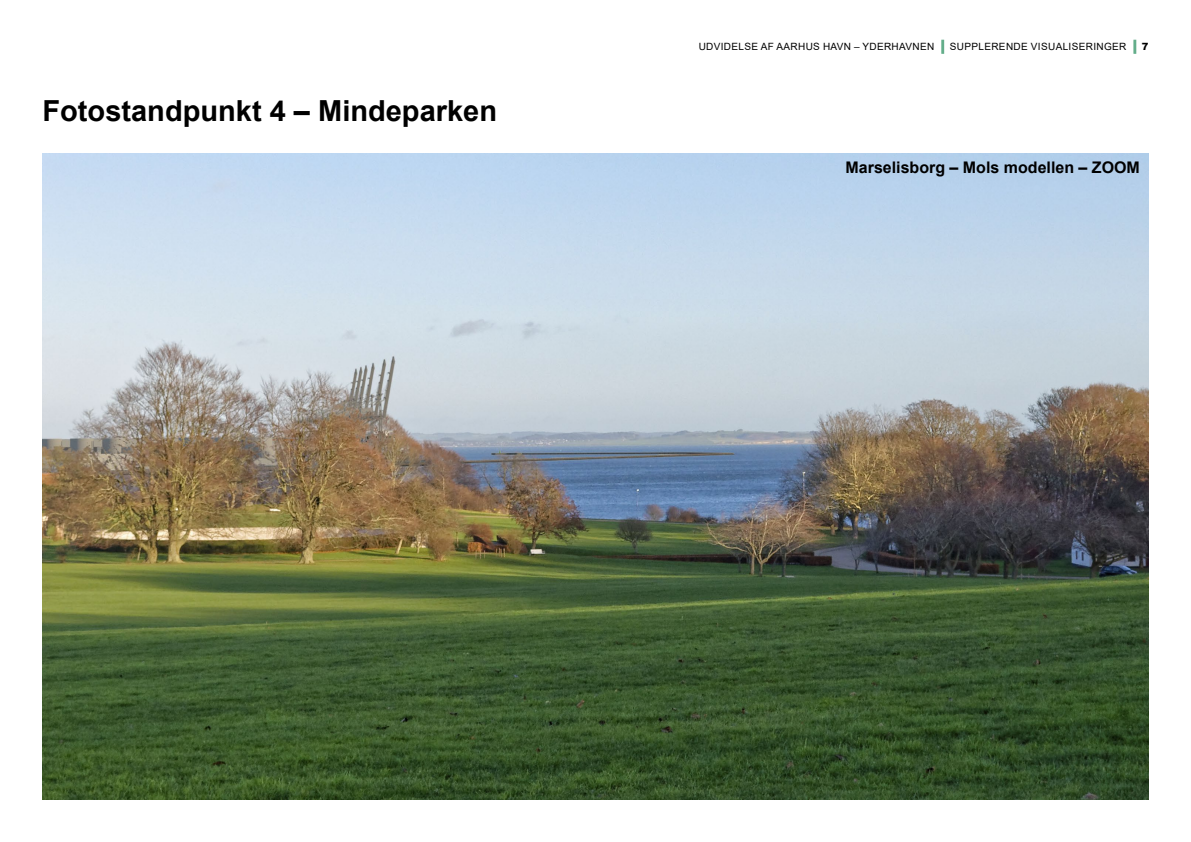
<style>
.page{position:relative;width:1191px;height:842px;background:#fff}
.page>*{position:absolute;margin:0;border:0;box-sizing:border-box;transform-origin:0 0}
.t1{font:700 29px "Arial";color:#000}
.t2{font:700 16px "Arial";color:#000}
.t3{font:10px "Arial";letter-spacing:.035em;color:#000}
.s1{font-weight:900;color:#64ae8b}
.s2{font-weight:900}
</style>
<div class="page">
<img style="left:43px;top:153px;width:1105px;height:646px">
<h1 class="t1" style="left:43px;top:90px;width:456px">Fotostandpunkt 4 – Mindeparken</h1>
<p class="t3" style="left:698px;top:39px;width:451px">UDVIDELSE AF AARHUS HAVN – YDERHAVNEN <span class="s1">│</span> SUPPLERENDE VISUALISERINGER <span class="s1">│</span> <span class="s2">7</span></p>
<h2 class="t2" style="left:845px;top:156px;width:296px">Marselisborg – Mols modellen – ZOOM</h2>
</div>
